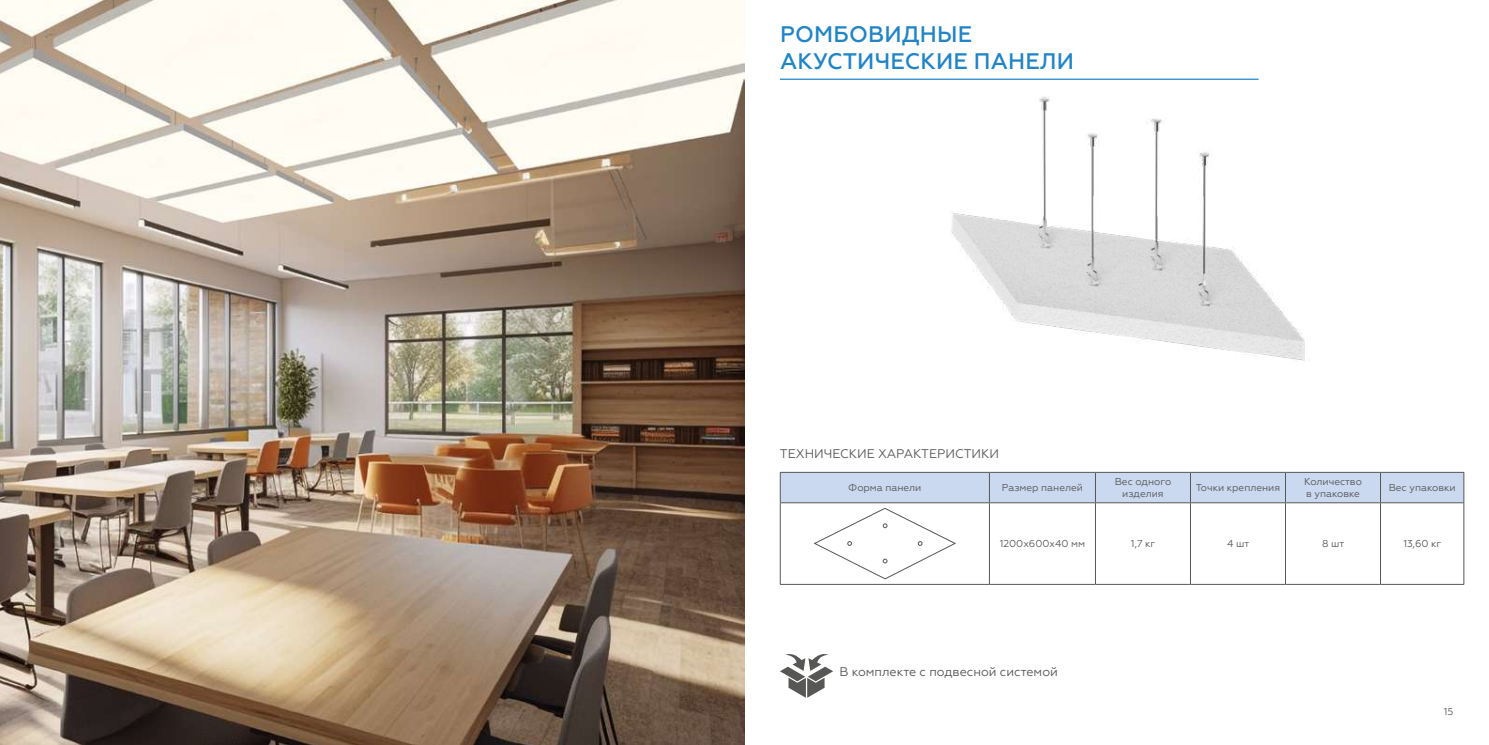
<style>
.page{position:relative;width:1489px;height:745px;background:#fff}
.page>*{position:absolute;margin:0;border:0;box-sizing:border-box;transform-origin:0 0}
.t1{font:500 22.5px/27px "Geometria";letter-spacing:.01em;color:#2084c7}
.t2{font:12.5px "Geometria";color:#575756}
.t3{font:10px/12px "Geometria";color:#575756;text-align:center}
</style>
<div class="page">
<img style="left:0;top:0;width:744px;height:744px">
<img style="left:950px;top:96px;width:360px;height:265px">
<hr style="left:780px;top:79px;width:478px;height:1px;background:#2084c7">
<div style="left:781px;top:472px;width:682px;height:30px;background:#cad8f0"></div>
<hr style="left:780px;top:471px;width:209px;height:1px;background:#575756">
<hr style="left:780px;top:472px;width:1px;height:30px;background:#575756">
<hr style="left:989px;top:471px;width:106px;height:1px;background:#575756">
<hr style="left:989px;top:472px;width:1px;height:30px;background:#575756">
<hr style="left:1095px;top:471px;width:95px;height:1px;background:#575756">
<hr style="left:1095px;top:472px;width:1px;height:30px;background:#575756">
<hr style="left:1190px;top:471px;width:95px;height:1px;background:#575756">
<hr style="left:1190px;top:472px;width:1px;height:30px;background:#575756">
<hr style="left:1285px;top:471px;width:95px;height:1px;background:#575756">
<hr style="left:1284px;top:472px;width:1px;height:30px;background:#575756">
<hr style="left:1380px;top:471px;width:83px;height:1px;background:#575756">
<hr style="left:1379px;top:472px;width:1px;height:30px;background:#575756">
<hr style="left:1463px;top:472px;width:1px;height:30px;background:#575756">
<hr style="left:780px;top:502px;width:209px;height:1px;background:#575756">
<hr style="left:780px;top:503px;width:1px;height:80px;background:#575756">
<hr style="left:989px;top:502px;width:106px;height:1px;background:#575756">
<hr style="left:989px;top:503px;width:1px;height:80px;background:#575756">
<hr style="left:1095px;top:502px;width:95px;height:1px;background:#575756">
<hr style="left:1095px;top:503px;width:1px;height:80px;background:#575756">
<hr style="left:1190px;top:502px;width:95px;height:1px;background:#575756">
<hr style="left:1190px;top:503px;width:1px;height:80px;background:#575756">
<hr style="left:1285px;top:502px;width:95px;height:1px;background:#575756">
<hr style="left:1284px;top:503px;width:1px;height:80px;background:#575756">
<hr style="left:1380px;top:502px;width:83px;height:1px;background:#575756">
<hr style="left:1379px;top:503px;width:1px;height:80px;background:#575756">
<hr style="left:1463px;top:503px;width:1px;height:80px;background:#575756">
<hr style="left:780px;top:583px;width:209px;height:1px;background:#575756">
<hr style="left:989px;top:583px;width:106px;height:1px;background:#575756">
<hr style="left:1095px;top:583px;width:95px;height:1px;background:#575756">
<hr style="left:1190px;top:583px;width:95px;height:1px;background:#575756">
<hr style="left:1285px;top:583px;width:95px;height:1px;background:#575756">
<hr style="left:1380px;top:583px;width:83px;height:1px;background:#575756">
<svg style="left:814px;top:508px;width:141px;height:70px"></svg>
<svg style="left:780px;top:654px;width:53px;height:43px"></svg>
<h1 class="t1" style="left:780px;top:21px;width:295px">РОМБОВИДНЫЕ<br>АКУСТИЧЕСКИЕ ПАНЕЛИ</h1>
<p class="t2" style="left:780px;top:446px;width:221px">ТЕХНИЧЕСКИЕ ХАРАКТЕРИСТИКИ</p>
<p class="t3" style="left:848px;top:481px;width:75px">Форма панели</p>
<p class="t3" style="left:1001px;top:481px;width:82px">Размер панелей</p>
<p class="t3" style="left:1114px;top:475px;width:58px">Вес одного изделия</p>
<p class="t3" style="left:1195px;top:481px;width:86px">Точки крепления</p>
<p class="t3" style="left:1303px;top:475px;width:59px;text-align:left">Количество в упаковке</p>
<p class="t3" style="left:1388px;top:481px;width:69px">Вес упаковки</p>
<p class="t3" style="left:999px;top:537px;width:87px">1200х600х40 мм</p>
<p class="t3" style="left:1130px;top:537px;width:26px">1,7 кг</p>
<p class="t3" style="left:1227px;top:537px;width:23px">4 шт</p>
<p class="t3" style="left:1321px;top:537px;width:24px">8 шт</p>
<p class="t3" style="left:1403px;top:537px;width:40px">13,60 кг</p>
<p class="t2" style="left:839px;top:663px;width:220px">В комплекте с подвесной системой</p>
<p class="t3" style="left:1443px;top:705px;width:11px">15</p>
</div>
